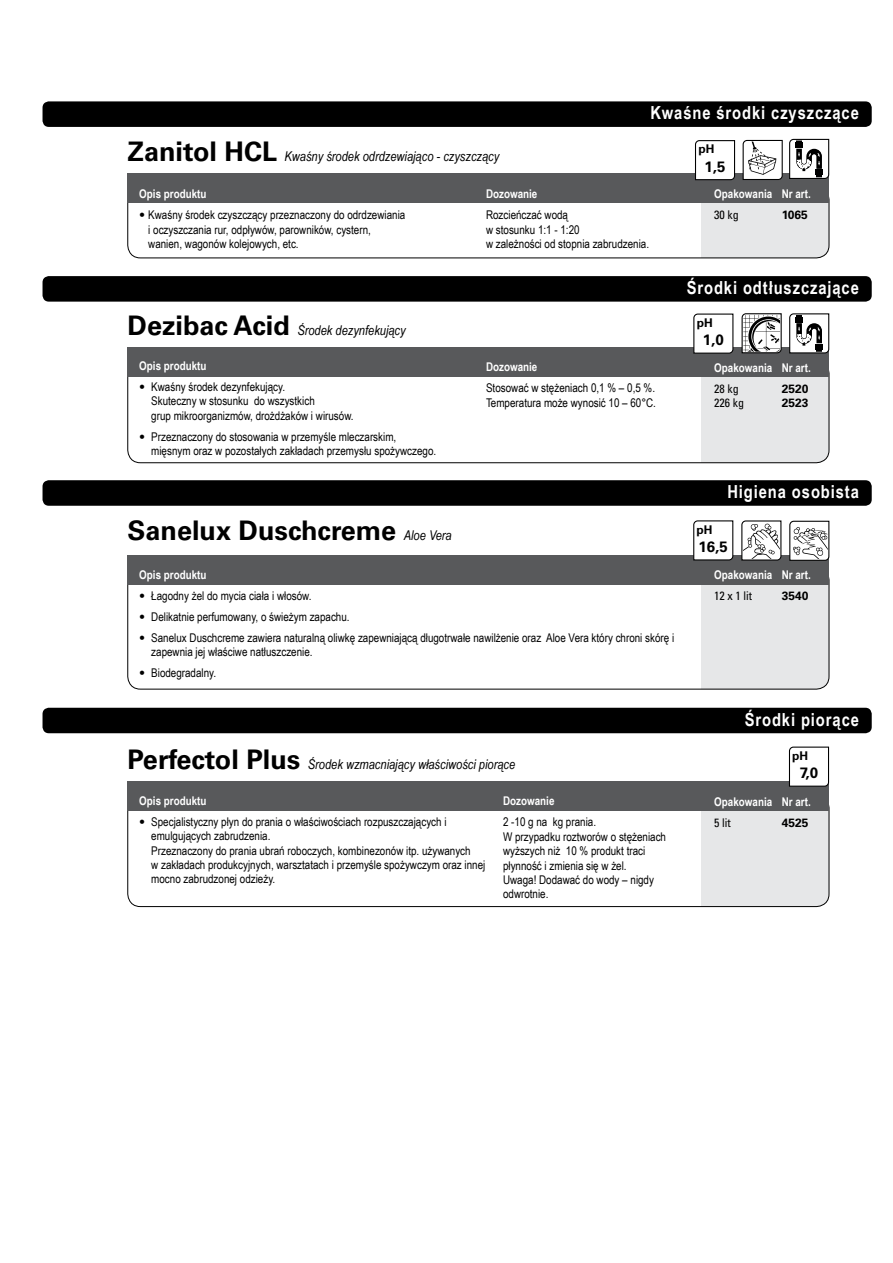
<style>
.page{position:relative;width:893px;height:1263px;background:#fff}
.page>*{position:absolute;margin:0;border:0;box-sizing:border-box;transform-origin:0 0}
.t1{font:700 27px "Univers";color:#000}
.t2{font:700 18px "Arial Narrow";letter-spacing:.05em;color:#fff}
.t3{font:700 15px "Univers";color:#000}
.t4{font:italic 13.5px "Arial Narrow";color:#000}
.t5{font:12px/14.4px "Arial Narrow";color:#000}
.t6{font:700 12px "Arial Narrow";color:#fff}
.t7{font:700 12px "Univers";color:#000}
.t8{font:condensed 12px "Univers";color:#000}
.s1{font-family:"Univers";font-weight:700;font-style:normal;font-size:27px}
.s2{font-family:"Avenir"}
.s3{font-family:"Arial Narrow";font-weight:400;font-style:italic;font-size:13.5px}
</style>
<div class="page">
<div style="left:43px;top:708px;width:829px;height:25px;background:#000;border-radius:6px"></div>
<div style="left:702px;top:795px;width:127px;height:111px;background:#e6e7e8"></div>
<div style="left:128px;top:795px;width:701px;height:112px;border:1px solid #000;border-radius:13px"></div>
<div style="left:128px;top:781px;width:701px;height:30px;background:#58595b"></div>
<svg style="left:788px;top:746px;width:42px;height:41px"></svg>
<div style="left:792px;top:749px;width:34px;height:35px;background:#fff"></div>
<div style="left:43px;top:276px;width:829px;height:26px;background:#000;border-radius:6px"></div>
<div style="left:702px;top:361px;width:127px;height:102px;background:#e6e7e8"></div>
<div style="left:128px;top:361px;width:701px;height:102px;border:1px solid #000;border-radius:13px"></div>
<div style="left:128px;top:347px;width:701px;height:29px;background:#58595b"></div>
<svg style="left:693px;top:313px;width:41px;height:41px"></svg>
<div style="left:697px;top:316px;width:33px;height:35px;background:#fff"></div>
<svg style="left:741px;top:313px;width:41px;height:41px"></svg>
<svg style="left:789px;top:313px;width:41px;height:41px"></svg>
<div style="left:43px;top:480px;width:829px;height:26px;background:#000;border-radius:6px"></div>
<div style="left:702px;top:567px;width:127px;height:122px;background:#e6e7e8"></div>
<div style="left:128px;top:567px;width:701px;height:122px;border:1px solid #000;border-radius:13px"></div>
<div style="left:128px;top:555px;width:701px;height:30px;background:#58595b"></div>
<svg style="left:741px;top:520px;width:41px;height:41px"></svg>
<svg style="left:789px;top:520px;width:41px;height:41px"></svg>
<svg style="left:693px;top:520px;width:41px;height:41px"></svg>
<div style="left:697px;top:522px;width:33px;height:36px;background:#fff"></div>
<div style="left:43px;top:101px;width:829px;height:26px;background:#000;border-radius:6px"></div>
<div style="left:702px;top:187px;width:127px;height:71px;background:#e6e7e8"></div>
<div style="left:128px;top:187px;width:701px;height:71px;border:1px solid #000;border-radius:13px"></div>
<div style="left:128px;top:173px;width:701px;height:30px;background:#58595b"></div>
<svg style="left:695px;top:140px;width:41px;height:41px"></svg>
<div style="left:698px;top:142px;width:34px;height:36px;background:#fff"></div>
<svg style="left:742px;top:139px;width:41px;height:41px"></svg>
<svg style="left:789px;top:138px;width:41px;height:41px"></svg>
<h2 class="t2" style="left:650px;top:100px;width:210px">Kwaśne środki czyszczące</h2>
<p class="t4" style="left:128px;top:146px;width:373px"><span class="s1">Zanitol HCL</span> Kwaśny środek odrdzewiająco - czyszczący</p>
<p class="t6" style="left:139px;top:185px;width:69px">Opis produktu</p>
<p class="t5" style="left:148px;top:207px;width:259px;text-indent:-9px"><span class="s2">•</span> Kwaśny środek czyszczący przeznaczony do odrdzewiania i oczyszczania rur, odpływów, parowników, cystern, wanien, wagonów kolejowych, etc.</p>
<p class="t6" style="left:486px;top:185px;width:53px">Dozowanie</p>
<p class="t5" style="left:486px;top:207px;width:164px">Rozcieńczać wodą<br>w stosunku 1:1 - 1:20<br>w zależności od stopnia zabrudzenia.</p>
<p class="t4" style="left:128px;top:320px;width:280px"><span class="s1">Dezibac Acid</span> Środek dezynfekujący</p>
<p class="t6" style="left:139px;top:357px;width:69px">Opis produktu</p>
<p class="t5" style="left:151px;top:379px;width:204px;text-indent:-12px"><span class="s2">•</span> Kwaśny środek dezynfekujący.<br>Skuteczny w stosunku do wszystkich<br>grup mikroorganizmów, drożdżaków i wirusów.</p>
<p class="t5" style="left:151px;top:429px;width:286px;text-indent:-12px"><span class="s2">•</span> Przeznaczony do stosowania w przemyśle mleczarskim, mięsnym oraz w pozostałych zakładach przemysłu spożywczego.</p>
<p class="t6" style="left:486px;top:358px;width:53px">Dozowanie</p>
<p class="t5" style="left:486px;top:380px;width:171px">Stosować w stężeniach 0,1 % – 0,5 %.<br>Temperatura może wynosić 10 – 60°C.</p>
<h1 class="t1" style="left:128px;top:514px;width:326px">Sanelux Duschcreme <span class="s3">Aloe Vera</span></h1>
<p class="t6" style="left:139px;top:565px;width:69px">Opis produktu</p>
<p class="t5" style="left:139px;top:588px;width:174px"><span class="s2">•</span> Łagodny żel do mycia ciała i włosów.</p>
<p class="t5" style="left:139px;top:609px;width:212px"><span class="s2">•</span> Delikatnie perfumowany, o świeżym zapachu.</p>
<p class="t5" style="left:151px;top:630px;width:524px;text-indent:-12px"><span class="s2">•</span> Sanelux Duschcreme zawiera naturalną oliwkę zapewniającą długotrwałe nawilżenie oraz Aloe Vera który chroni skórę i zapewnia jej właściwe natłuszczenie.</p>
<p class="t5" style="left:139px;top:665px;width:78px"><span class="s2">•</span> Biodegradalny.</p>
<p class="t4" style="left:128px;top:755px;width:389px"><span class="s1">Perfectol Plus</span> Środek wzmacniający właściwości piorące</p>
<p class="t6" style="left:139px;top:791px;width:69px">Opis produktu</p>
<p class="t5" style="left:151px;top:814px;width:336px;text-indent:-12px"><span class="s2">•</span> Specjalistyczny płyn do prania o właściwościach rozpuszczających i emulgujących zabrudzenia.<br>Przeznaczony do prania ubrań roboczych, kombinezonów itp. używanych<br>w zakładach produkcyjnych, warsztatach i przemyśle spożywczym oraz innej mocno zabrudzonej odzieży.</p>
<p class="t6" style="left:503px;top:792px;width:53px">Dozowanie</p>
<p class="t5" style="left:503px;top:814px;width:164px">2 -10 g na kg prania.<br>W przypadku roztworów o stężeniach wyższych niż 10 % produkt traci płynność i zmienia się w żel.<br>Uwaga! Dodawać do wody – nigdy odwrotnie.</p>
<p class="t7" style="left:698px;top:142px;width:17px">pH</p>
<p class="t3" style="left:704px;top:158px;width:22px">1,5</p>
<p class="t6" style="left:714px;top:185px;width:98px">Opakowania Nr art.</p>
<p class="t8" style="left:714px;top:207px;width:26px">30 kg</p>
<p class="t7" style="left:782px;top:208px;width:27px">1065</p>
<h2 class="t2" style="left:687px;top:274px;width:174px">Środki odtłuszczające</h2>
<p class="t7" style="left:697px;top:315px;width:17px">pH</p>
<p class="t3" style="left:703px;top:331px;width:22px">1,0</p>
<p class="t6" style="left:714px;top:359px;width:98px">Opakowania Nr art.</p>
<p class="t8" style="left:714px;top:381px;width:26px">28 kg</p>
<p class="t7" style="left:782px;top:382px;width:28px">2520</p>
<p class="t8" style="left:714px;top:395px;width:31px">226 kg</p>
<p class="t7" style="left:782px;top:395px;width:28px">2523</p>
<p class="t7" style="left:697px;top:522px;width:17px">pH</p>
<h2 class="t2" style="left:727px;top:478px;width:133px">Higiena osobista</h2>
<p class="t3" style="left:699px;top:538px;width:31px">16,5</p>
<p class="t6" style="left:714px;top:565px;width:98px">Opakowania Nr art.</p>
<p class="t8" style="left:714px;top:588px;width:39px">12 x 1 lit</p>
<p class="t7" style="left:782px;top:588px;width:28px">3540</p>
<h2 class="t2" style="left:745px;top:706px;width:116px">Środki piorące</h2>
<p class="t7" style="left:792px;top:748px;width:17px">pH</p>
<p class="t3" style="left:800px;top:764px;width:20px">7,0</p>
<p class="t6" style="left:714px;top:793px;width:98px">Opakowania Nr art.</p>
<p class="t8" style="left:714px;top:816px;width:18px">5 lit</p>
<p class="t7" style="left:782px;top:816px;width:28px">4525</p>
</div>
